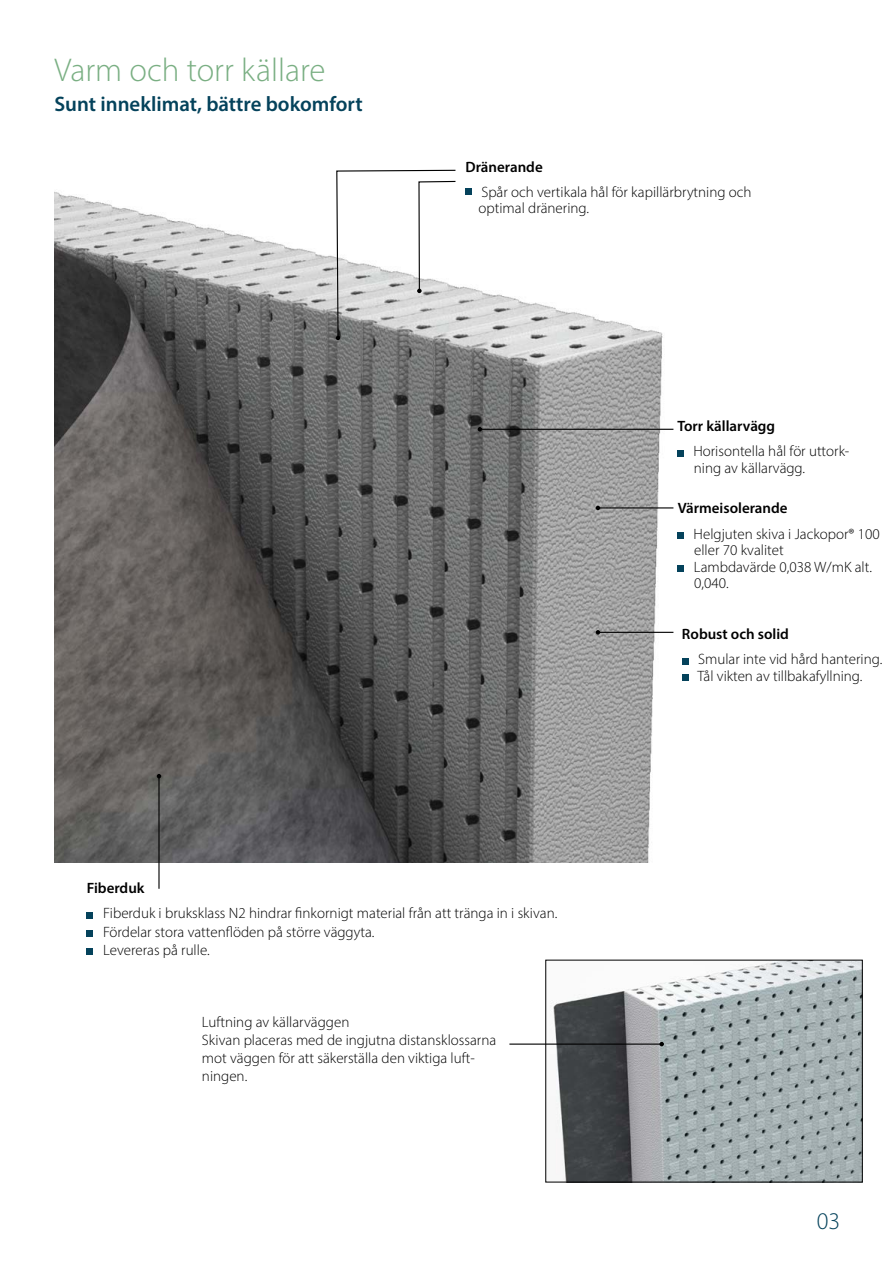
<style>
.page{position:relative;width:893px;height:1263px;background:#fff}
.page>*{position:absolute;margin:0;border:0;box-sizing:border-box;transform-origin:0 0}
.t1{font:300 33px "Myriad Pro";color:#7aaf83}
.t2{font:300 24px "Myriad Pro";color:#04425b}
.t3{font:600 21px "Myriad Pro";color:#04425b}
.t4{font:300 15px/16.5px "Myriad Pro";color:#000}
.t5{font:600 15px "Myriad Pro";color:#000}
</style>
<div class="page">
<img style="left:54px;top:191px;width:633px;height:671px">
<img style="left:551px;top:962px;width:309px;height:218px">
<div style="left:465px;top:188px;width:7px;height:7px;background:#04425b"></div>
<svg style="left:336px;top:169px;width:121px;height:171px"></svg>
<div style="left:678px;top:532px;width:6px;height:7px;background:#04425b"></div>
<div style="left:678px;top:565px;width:6px;height:7px;background:#04425b"></div>
<svg style="left:682px;top:658px;width:6px;height:6px"></svg>
<svg style="left:682px;top:675px;width:6px;height:6px"></svg>
<div style="left:677px;top:450px;width:7px;height:6px;background:#04425b"></div>
<svg style="left:87px;top:912px;width:6px;height:6px"></svg>
<svg style="left:87px;top:930px;width:6px;height:6px"></svg>
<svg style="left:87px;top:948px;width:6px;height:6px"></svg>
<hr style="left:598px;top:632px;width:75px;height:1px;background:#000">
<svg style="left:596px;top:630px;width:4px;height:5px"></svg>
<hr style="left:598px;top:507px;width:75px;height:1px;background:#000">
<svg style="left:596px;top:506px;width:4px;height:4px"></svg>
<hr style="left:480px;top:429px;width:193px;height:1px;background:#000">
<svg style="left:478px;top:427px;width:4px;height:4px"></svg>
<hr style="left:158px;top:776px;width:2px;height:113px;background:#000">
<svg style="left:157px;top:774px;width:4px;height:4px"></svg>
<hr style="left:509px;top:1043px;width:153px;height:2px;background:#000">
<svg style="left:659px;top:1042px;width:5px;height:4px"></svg>
<h1 class="t1" style="left:54px;top:50px;width:272px">Varm och torr källare</h1>
<h3 class="t3" style="left:54px;top:91px;width:310px">Sunt inneklimat, bättre bokomfort</h3>
<p class="t5" style="left:87px;top:879px;width:59px">Fiberduk</p>
<p class="t5" style="left:465px;top:157px;width:79px">Dränerande</p>
<p class="t4" style="left:479px;top:183px;width:275px">Spår och vertikala hål för kapillärbrytning och optimal dränering.</p>
<p class="t5" style="left:677px;top:416px;width:99px">Torr källarvägg</p>
<p class="t4" style="left:693px;top:443px;width:157px">Horisontella hål för uttork&shy;ning av källarvägg.</p>
<p class="t5" style="left:678px;top:498px;width:111px">Värmeisolerande</p>
<p class="t4" style="left:694px;top:525px;width:188px">Helgjuten skiva i Jackopor® 100 eller 70 kvalitet<br>Lambdavärde 0,038 W/mK alt.<br>0,040.</p>
<p class="t5" style="left:682px;top:625px;width:108px">Robust och solid</p>
<p class="t4" style="left:698px;top:651px;width:186px">Smular inte vid hård hantering.<br>Tål vikten av tillbakafyllning.</p>
<p class="t4" style="left:103px;top:904px;width:456px;line-height:18px">Fiberduk i bruksklass N2 hindrar finkornigt material från att tränga in i skivan.<br>Fördelar stora vattenflöden på större väggyta.<br>Levereras på rulle.</p>
<p class="t4" style="left:202px;top:1012px;width:296px;line-height:18px">Luftning av källarväggen<br>Skivan placeras med de ingjutna distansklossarna mot väggen för att säkerställa den viktiga luft&shy;ningen.</p>
<h2 class="t2" style="left:817px;top:1207px;width:25px">03</h2>
</div>
